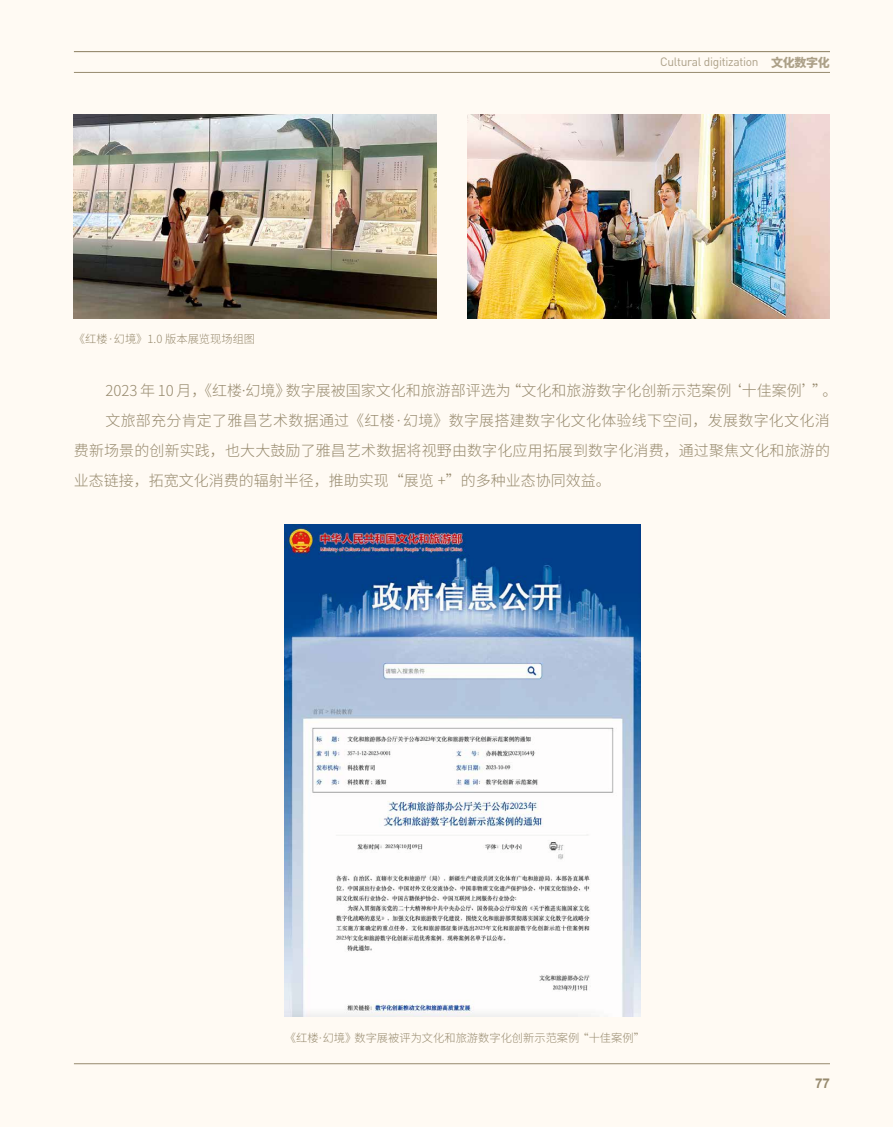
<style>
.page{position:relative;width:893px;height:1127px;background:#fffaf3}
.page>*{position:absolute;margin:0;border:0;box-sizing:border-box;transform-origin:0 0}
.t1{font:300 15px "Source Han Sans CN";letter-spacing:.01em;color:#978a6e}
.t2{font:700 13.5px "Arial";color:#978a6e}
.t3{font:12px "DIN";letter-spacing:-.025em;color:#aca088}
.t4{font:300 11.25px "Source Han Sans CN";color:#978a6e}
.s1{font-family:"Source Han Sans CN";font-weight:800}
</style>
<div class="page">
<img style="left:74px;top:114px;width:362px;height:205px">
<img style="left:468px;top:114px;width:362px;height:205px">
<img style="left:284px;top:524px;width:357px;height:493px">
<hr style="left:74px;top:51px;width:756px;height:1px;background:#978a6e">
<hr style="left:74px;top:72px;width:756px;height:1px;background:#978a6e">
<hr style="left:74px;top:1063px;width:756px;height:1px;background:#978a6e">
<p class="t4" style="left:74px;top:333px;width:183px">《红楼·幻境》1.0 版本展览现场组图</p>
<p class="t3" style="left:660px;top:55px;width:171px">Cultural digitization <span class="s1">文化数字化</span></p>
<p class="t1" style="left:105px;top:382px;width:734px">2023 年 10 月，《红楼·幻境》数字展被国家文化和旅游部评选为“文化和旅游数字化创新示范案例‘十佳案例’”。</p>
<p class="t1" style="left:105px;top:412px;width:726px">文旅部充分肯定了雅昌艺术数据通过《红楼·幻境》数字展搭建数字化文化体验线下空间，发展数字化文化消</p>
<p class="t1" style="left:74px;top:442px;width:758px">费新场景的创新实践，也大大鼓励了雅昌艺术数据将视野由数字化应用拓展到数字化消费，通过聚焦文化和旅游的</p>
<p class="t1" style="left:74px;top:472px;width:538px">业态链接，拓宽文化消费的辐射半径，推助实现“展览 +”的多种业态协同效益。</p>
<p class="t4" style="left:285px;top:1031px;width:361px">《红楼·幻境》数字展被评为文化和旅游数字化创新示范案例“十佳案例”</p>
<p class="t2" style="left:815px;top:1073px;width:16px">77</p>
</div>
